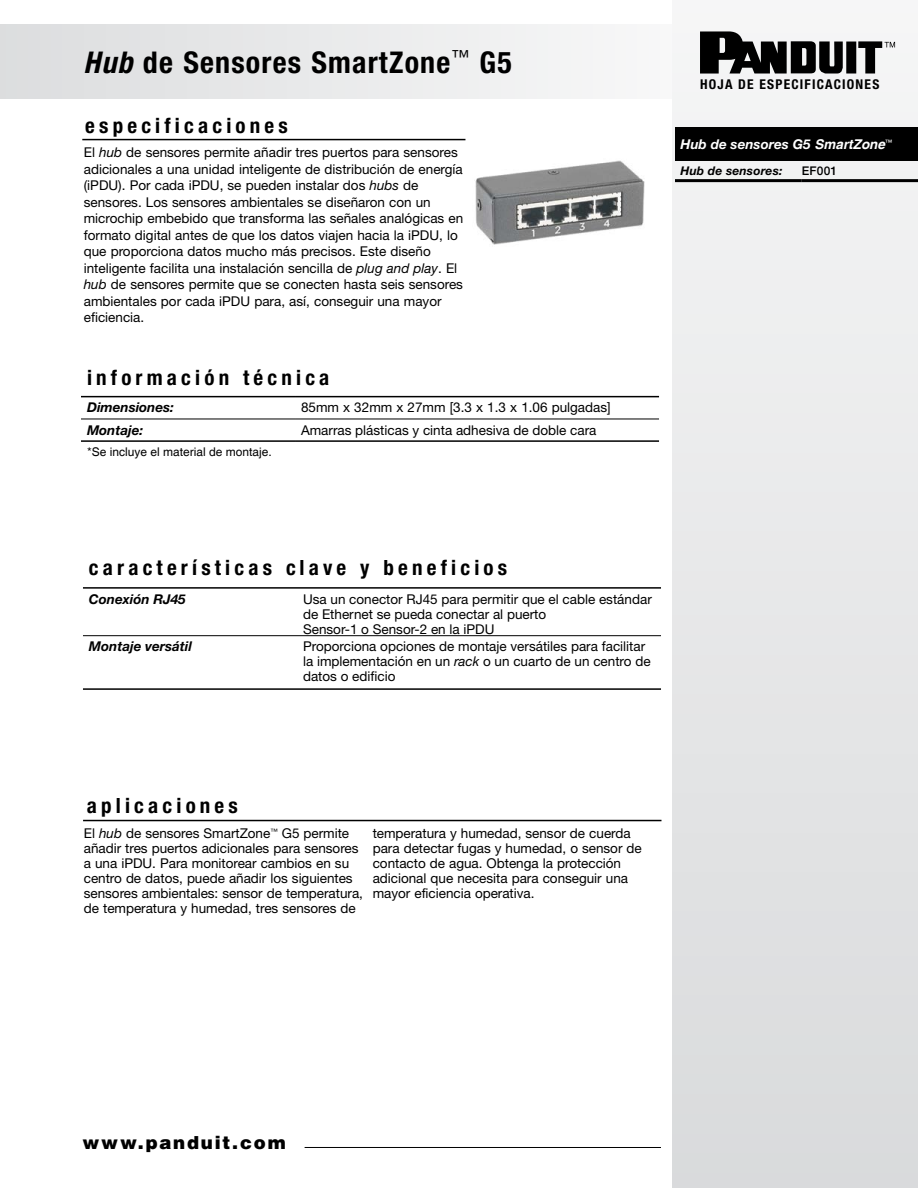
<style>
.page{position:relative;width:918px;height:1188px;background:#fff}
.page>*{position:absolute;margin:0;border:0;box-sizing:border-box;transform-origin:0 0}
.t1{font:700 condensed 30px "Helvetica Neue LT Std";letter-spacing:.04em;color:#000}
.t2{font:700 condensed 21px "Helvetica Neue LT Std";letter-spacing:.2em;color:#000}
.t3{font:900 18px "Helvetica";letter-spacing:.1em;color:#000}
.t4{font:13.5px/15px "Helvetica Neue LT Std";color:#000}
.t5{font:italic 700 13.5px "Helvetica Neue LT Std";color:#000}
.t6{font:italic 700 13.5px "Helvetica Neue LT Std";color:#fff}
.t7{font:700 condensed 13.5px "Helvetica Neue LT Std";letter-spacing:.09em;color:#000}
.t8{font:12px "Helvetica";color:#000}
.t9{font:italic 700 12px "Helvetica Neue LT Std";letter-spacing:.015em;color:#000}
.t10{font:500 12px "Helvetica Neue LT Std";letter-spacing:.01em;color:#000}
.s1{font-style:italic}
.s2{font-family:"Helvetica"}
</style>
<div class="page">
<div style="left:0;top:25px;width:683px;height:74px;background:linear-gradient(to right,#dcddde,#f8f8f9)"></div>
<div style="left:672px;top:0;width:246px;height:1188px;background:linear-gradient(to bottom,#f6f6f6,#d9dadc)"></div>
<hr style="left:305px;top:1147px;width:356px;height:1px;background:#000">
<hr style="left:82px;top:139px;width:383px;height:1px;background:#000">
<hr style="left:83px;top:820px;width:578px;height:1px;background:#000">
<hr style="left:83px;top:587px;width:214px;height:2px;background:#000">
<hr style="left:297px;top:587px;width:364px;height:2px;background:#000">
<hr style="left:83px;top:635px;width:214px;height:1px;background:#000">
<hr style="left:297px;top:635px;width:364px;height:1px;background:#000">
<hr style="left:83px;top:688px;width:214px;height:2px;background:#000">
<hr style="left:297px;top:688px;width:364px;height:2px;background:#000">
<hr style="left:81px;top:396px;width:214px;height:1px;background:#000">
<hr style="left:295px;top:396px;width:364px;height:1px;background:#000">
<hr style="left:81px;top:419px;width:214px;height:1px;background:#000">
<hr style="left:295px;top:419px;width:364px;height:1px;background:#000">
<hr style="left:81px;top:440px;width:214px;height:2px;background:#000">
<hr style="left:295px;top:440px;width:364px;height:2px;background:#000">
<img style="left:475px;top:160px;width:170px;height:85px">
<div style="left:675px;top:127px;width:243px;height:34px;background:#000"></div>
<hr style="left:675px;top:179px;width:127px;height:3px;background:#000">
<hr style="left:802px;top:179px;width:116px;height:3px;background:#000">
<svg style="left:700px;top:31px;width:195px;height:43px"></svg>
<h1 class="t1" style="left:84px;top:44px;width:430px"><span class="s1">Hub</span> de Sensores SmartZone<sup>™</sup> G5</h1>
<h2 class="t2" style="left:85px;top:113px;width:204px">especificaciones</h2>
<p class="t4" style="left:84px;top:144px;width:381px;line-height:16.5px">El <span class="s1">hub</span> de sensores permite añadir tres puertos para sensores adicionales a una unidad inteligente de distribución de energía (iPDU). Por cada iPDU, se pueden instalar dos <span class="s1">hubs</span> de sensores. Los sensores ambientales se diseñaron con un microchip embebido que transforma las señales analógicas en formato digital antes de que los datos viajen hacia la iPDU, lo que proporciona datos mucho más precisos. Este diseño inteligente facilita una instalación sencilla de <span class="s1">plug and play</span>. El <span class="s1">hub</span> de sensores permite que se conecten hasta seis sensores ambientales por cada iPDU para, así, conseguir una mayor eficiencia.</p>
<h2 class="t2" style="left:87px;top:365px;width:244px">información técnica</h2>
<p class="t5" style="left:87px;top:399px;width:89px">Dimensiones:</p>
<p class="t4" style="left:301px;top:400px;width:311px">85mm x 32mm x 27mm [3.3 x 1.3 x 1.06 pulgadas]</p>
<p class="t5" style="left:87px;top:421px;width:58px">Montaje:</p>
<p class="t4" style="left:301px;top:422px;width:297px">Amarras plásticas y cinta adhesiva de doble cara</p>
<p class="t8" style="left:87px;top:445px;width:186px">*Se incluye el material de montaje.</p>
<p class="t7" style="left:700px;top:76px;width:181px">HOJA DE ESPECIFICACIONES</p>
<p class="t6" style="left:680px;top:136px;width:214px">Hub de sensores G5 <span class="s2">SmartZone</span><sup>™</sup></p>
<p class="t9" style="left:680px;top:164px;width:104px">Hub de sensores:</p>
<p class="t10" style="left:802px;top:164px;width:37px">EF001</p>
<h2 class="t2" style="left:89px;top:555px;width:420px">características clave y beneficios</h2>
<p class="t5" style="left:89px;top:590px;width:98px">Conexión RJ45</p>
<p class="t4" style="left:303px;top:591px;width:350px">Usa un conector RJ45 para permitir que el cable estándar de Ethernet se pueda conectar al puerto<br>Sensor-1 o Sensor-2 en la iPDU</p>
<p class="t5" style="left:89px;top:638px;width:104px">Montaje versátil</p>
<p class="t4" style="left:303px;top:639px;width:349px">Proporciona opciones de montaje versátiles para facilitar la implementación en un <span class="s1">rack</span> o un cuarto de un centro de datos o edificio</p>
<h2 class="t2" style="left:87px;top:792px;width:153px">aplicaciones</h2>
<p class="t4" style="left:84px;top:826px;width:281px">El <span class="s1">hub</span> de sensores SmartZone<sup>™</sup> G5 permite añadir tres puertos adicionales para sensores a una iPDU. Para monitorear cambios en su centro de datos, puede añadir los siguientes sensores ambientales: sensor de temperatura, de temperatura y humedad, tres sensores de</p>
<p class="t4" style="left:373px;top:826px;width:271px">temperatura y humedad, sensor de cuerda para detectar fugas y humedad, o sensor de contacto de agua. Obtenga la protección adicional que necesita para conseguir una mayor eficiencia operativa.</p>
<h3 class="t3" style="left:82px;top:1131px;width:205px">www.panduit.com</h3>
</div>
